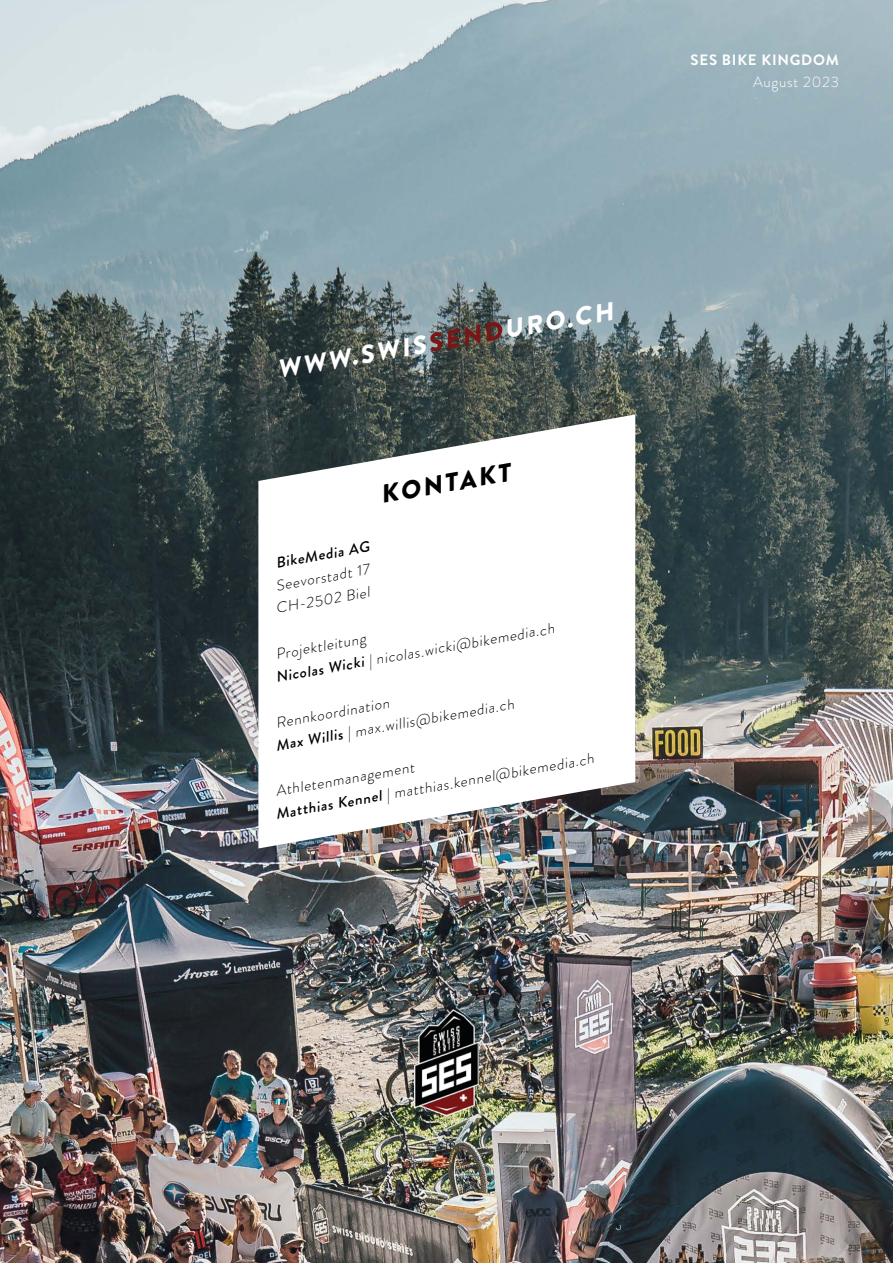
<style>
.page{position:relative;width:893px;height:1263px;background:#fff}
.page>*{position:absolute;margin:0;border:0;box-sizing:border-box;transform-origin:0 0}
.t1{font:italic 900 25.5px "Brandon Grotesque";color:#fff}
.t2{font:italic 900 25.5px "Brandon Grotesque";color:#000}
.t3{font:italic 300 15px/22.5px "Brandon Grotesque";color:#000}
.t4{font:700 15px "Brandon Grotesque";letter-spacing:.05em;color:#fff}
.t5{font:italic 500 15px "Brandon Grotesque";color:#000}
.t6{font:300 15px "Brandon Grotesque";letter-spacing:.05em;color:#fff}
.s1{color:#791616}
.s2{font-weight:500}
</style>
<div class="page">
<img style="left:0;top:0;width:893px;height:1263px">
<svg style="left:258px;top:414px;width:377px;height:434px"></svg>
<img style="left:414px;top:1009px;width:65px;height:106px">
<p class="t4" style="left:690px;top:49px;width:150px">SES BIKE KINGDOM</p>
<p class="t6" style="left:753px;top:72px;width:87px">August 2023</p>
<h1 class="t1" style="left:275px;top:352px;width:342px;rotate:-10deg">WWW.SWIS<span class="s1">SEND</span>URO.CH</h1>
<h1 class="t2" style="left:378px;top:477px;width:133px;rotate:-10deg">KONTAKT</h1>
<p class="t5" style="left:274px;top:552px;width:96px;rotate:-10deg">BikeMedia AG</p>
<p class="t3" style="left:270px;top:575px;width:100px;rotate:-10deg">Seevorstadt 17<br>CH-2502 Biel</p>
<p class="t3" style="left:270px;top:644px;width:284px;rotate:-10deg">Projektleitung<br><span class="s2">Nicolas Wicki</span> | nicolas.wicki@bikemedia.ch</p>
<p class="t3" style="left:270px;top:712px;width:243px;rotate:-10deg">Rennkoordination<br><span class="s2">Max Willis</span> | max.willis@bikemedia.ch</p>
<p class="t3" style="left:270px;top:781px;width:324px;rotate:-10deg">Athletenmanagement<br><span class="s2">Matthias Kennel</span> | matthias.kennel@bikemedia.ch</p>
</div>
